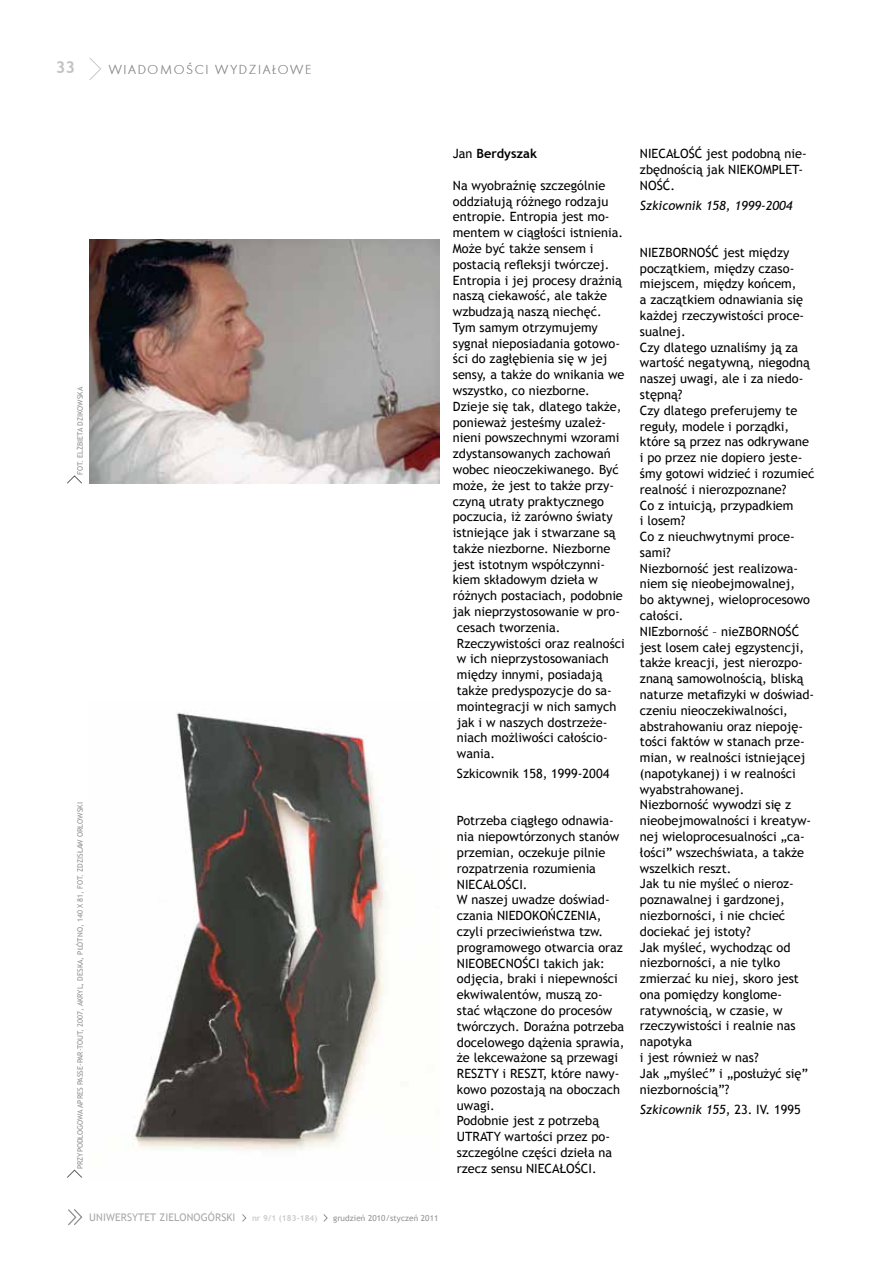
<style>
.page{position:relative;width:893px;height:1263px;background:#fff}
.page>*{position:absolute;margin:0;border:0;box-sizing:border-box;transform-origin:0 0}
.t1{font:700 16.5px "Trebuchet MS";color:#c2c3c4}
.t2{font:13.5px "Futura TEE Ligh";letter-spacing:.12em;color:#929395}
.t3{font:12.75px/15.8px "Trebuchet MS";color:#000}
.t4{font:italic 12.75px "Trebuchet MS";color:#000}
.t5{font:700 12.75px "Trebuchet MS";color:#000}
.t6{font:10.5px "Trebuchet MS";letter-spacing:.01em;color:#a7a9aa}
.t7{font:8.25px "Trebuchet MS";letter-spacing:.01em;color:#929395}
.t8{font:700 8.25px "Trebuchet MS";letter-spacing:.01em;color:#c9cbcc}
.t9{font:7.5px "Trebuchet MS";color:#929395}
.s1{font-weight:400}
.s2{font-style:normal}
</style>
<div class="page">
<svg style="left:89px;top:58px;width:12px;height:22px"></svg>
<svg style="left:68px;top:1209px;width:15px;height:17px"></svg>
<svg style="left:242px;top:1214px;width:4px;height:8px"></svg>
<svg style="left:323px;top:1214px;width:5px;height:8px"></svg>
<img style="left:89px;top:239px;width:351px;height:245px">
<img style="left:132px;top:712px;width:255px;height:439px">
<svg style="left:67px;top:475px;width:15px;height:9px"></svg>
<svg style="left:67px;top:1169px;width:15px;height:9px"></svg>
<p class="t1" style="left:56px;top:57px;width:21px">33</p>
<p class="t2" style="left:109px;top:61px;width:204px">WIADOMOŚCI WYDZIAŁOWE</p>
<p class="t9" style="left:76px;top:475px;width:89px;rotate:-90deg">fot. elżbieta dzikowska</p>
<p class="t9" style="left:76px;top:1169px;width:368px;rotate:-90deg">przypodłogowa apres passe-par-tout, 2007, akryl, deska, płótno, 140 x 81, fot. zdzisław orłowski</p>
<p class="t6" style="left:89px;top:1211px;width:148px">UNIWERSYTET ZIELONOGÓRSKI</p>
<p class="t8" style="left:252px;top:1213px;width:67px">nr 9/1 (183-184)</p>
<p class="t7" style="left:333px;top:1213px;width:107px">grudzień 2010/styczeń 2011</p>
<p class="t5" style="left:453px;top:146px;width:86px"><span class="s1">Jan</span> Berdyszak</p>
<p class="t3" style="left:453px;top:178px;width:154px">Na wyobraźnię szczególnie</p>
<p class="t3" style="left:453px;top:193px;width:157px">oddziałują różnego rodzaju</p>
<p class="t3" style="left:453px;top:209px;width:158px">entropie. Entropia jest mo-</p>
<p class="t3" style="left:453px;top:225px;width:172px">mentem w ciągłości istnienia.</p>
<p class="t3" style="left:453px;top:241px;width:142px">Może być także sensem i</p>
<p class="t3" style="left:453px;top:256px;width:158px">postacią refleksji twórczej.</p>
<p class="t3" style="left:453px;top:272px;width:171px">Entropia i jej procesy drażnią</p>
<p class="t3" style="left:453px;top:288px;width:156px">naszą ciekawość, ale także</p>
<p class="t3" style="left:453px;top:304px;width:150px">wzbudzają naszą niechęć.</p>
<p class="t3" style="left:453px;top:320px;width:147px">Tym samym otrzymujemy</p>
<p class="t3" style="left:453px;top:335px;width:169px">sygnał nieposiadania gotowo-</p>
<p class="t3" style="left:453px;top:351px;width:156px">ści do zagłębienia się w jej</p>
<p class="t3" style="left:453px;top:367px;width:173px">sensy, a także do wnikania we</p>
<p class="t3" style="left:453px;top:383px;width:139px">wszystko, co niezborne.</p>
<p class="t3" style="left:453px;top:399px;width:170px">Dzieje się tak, dlatego także,</p>
<p class="t3" style="left:453px;top:414px;width:155px">ponieważ jesteśmy uzależ-</p>
<p class="t3" style="left:453px;top:430px;width:168px">nieni powszechnymi wzorami</p>
<p class="t3" style="left:453px;top:446px;width:159px">zdystansowanych zachowań</p>
<p class="t3" style="left:453px;top:462px;width:167px">wobec nieoczekiwanego. Być</p>
<p class="t3" style="left:453px;top:477px;width:163px">może, że jest to także przy-</p>
<p class="t3" style="left:453px;top:493px;width:153px">czyną utraty praktycznego</p>
<p class="t3" style="left:453px;top:509px;width:161px">poczucia, iż zarówno światy</p>
<p class="t3" style="left:453px;top:525px;width:164px">istniejące jak i stwarzane są</p>
<p class="t3" style="left:453px;top:541px;width:159px">także niezborne. Niezborne</p>
<p class="t3" style="left:453px;top:556px;width:154px">jest istotnym współczynni-</p>
<p class="t3" style="left:453px;top:572px;width:147px">kiem składowym dzieła w</p>
<p class="t3" style="left:453px;top:588px;width:172px">różnych postaciach, podobnie</p>
<p class="t3" style="left:453px;top:604px;width:169px">jak nieprzystosowanie w pro-</p>
<p class="t3" style="left:457px;top:620px;width:105px">cesach tworzenia.</p>
<p class="t3" style="left:457px;top:635px;width:169px">Rzeczywistości oraz realności</p>
<p class="t3" style="left:457px;top:651px;width:153px">w ich nieprzystosowaniach</p>
<p class="t3" style="left:457px;top:667px;width:147px">między innymi, posiadają</p>
<p class="t3" style="left:457px;top:683px;width:156px">także predyspozycje do sa-</p>
<p class="t3" style="left:457px;top:698px;width:161px">mointegracji w nich samych</p>
<p class="t3" style="left:457px;top:714px;width:152px">jak i w naszych dostrzeże-</p>
<p class="t3" style="left:457px;top:730px;width:152px">niach możliwości całościo-</p>
<p class="t3" style="left:457px;top:746px;width:40px">wania.</p>
<p class="t3" style="left:457px;top:766px;width:154px">Szkicownik 158, 1999-2004</p>
<p class="t3" style="left:457px;top:813px;width:169px">Potrzeba ciągłego odnawia&shy;nia niepowtórzonych stanów przemian, oczekuje pilnie rozpatrzenia rozumienia<br>NIECAŁOŚCI.<br>W naszej uwadze doświad&shy;czania NIEDOKOŃCZENIA, czyli przeciwieństwa tzw. programowego otwarcia oraz<br>NIEOBECNOŚCI takich jak: odjęcia, braki i niepewności ekwiwalentów, muszą zo&shy;stać włączone do procesów twórczych. Doraźna potrzeba docelowego dążenia sprawia, że lekceważone są przewagi<br>RESZTY i RESZT, które nawy&shy;kowo pozostają na oboczach uwagi.<br>Podobnie jest z potrzebą<br>UTRATY wartości przez po&shy;szczególne części dzieła na rzecz sensu NIECAŁOŚCI.</p>
<p class="t3" style="left:640px;top:146px;width:168px">NIECAŁOŚĆ jest podobną nie&shy;zbędnością jak NIEKOMPLET-<br>NOŚĆ.</p>
<p class="t4" style="left:640px;top:197px;width:154px">Szkicownik 158, 1999-2004</p>
<p class="t3" style="left:640px;top:245px;width:176px">NIEZBORNOŚĆ jest między początkiem, między czaso&shy;miejscem, między końcem,<br>a zaczątkiem odnawiania się każdej rzeczywistości proce&shy;sualnej.<br>Czy dlatego uznaliśmy ją za wartość negatywną, niegodną naszej uwagi, ale i za niedo&shy;stępną?<br>Czy dlatego preferujemy te reguły, modele i porządki, które są przez nas odkrywane i po przez nie dopiero jeste&shy;śmy gotowi widzieć i rozumieć realność i nierozpoznane?<br>Co z intuicją, przypadkiem<br>i losem?<br>Co z nieuchwytnymi proce&shy;sami?<br>Niezborność jest realizowa&shy;niem się nieobejmowalnej,<br>bo aktywnej, wieloprocesowo całości.<br>NIEzborność – nieZBORNOŚĆ jest losem całej egzystencji, także kreacji, jest nierozpo&shy;znaną samowolnością, bliską naturze metafizyki w doświad&shy;czeniu nieoczekiwalności, abstrahowaniu oraz niepoję&shy;tości faktów w stanach prze&shy;mian, w realności istniejącej (napotykanej) i w realności wyabstrahowanej.<br>Niezborność wywodzi się z nieobejmowalności i kreatyw&shy;nej wieloprocesualności „ca&shy;łości” wszechświata, a także wszelkich reszt.<br>Jak tu nie myśleć o nieroz&shy;poznawalnej i gardzonej, niezborności, i nie chcieć dociekać jej istoty?<br>Jak myśleć, wychodząc od niezborności, a nie tylko zmierzać ku niej, skoro jest ona pomiędzy konglome&shy;ratywnością, w czasie, w rzeczywistości i realnie nas napotyka<br>i jest również w nas?<br>Jak „myśleć” i „posłużyć się” niezbornością”?</p>
<p class="t4" style="left:640px;top:1101px;width:162px">Szkicownik 155<span class="s2">, 23. IV. 1995</span></p>
</div>
